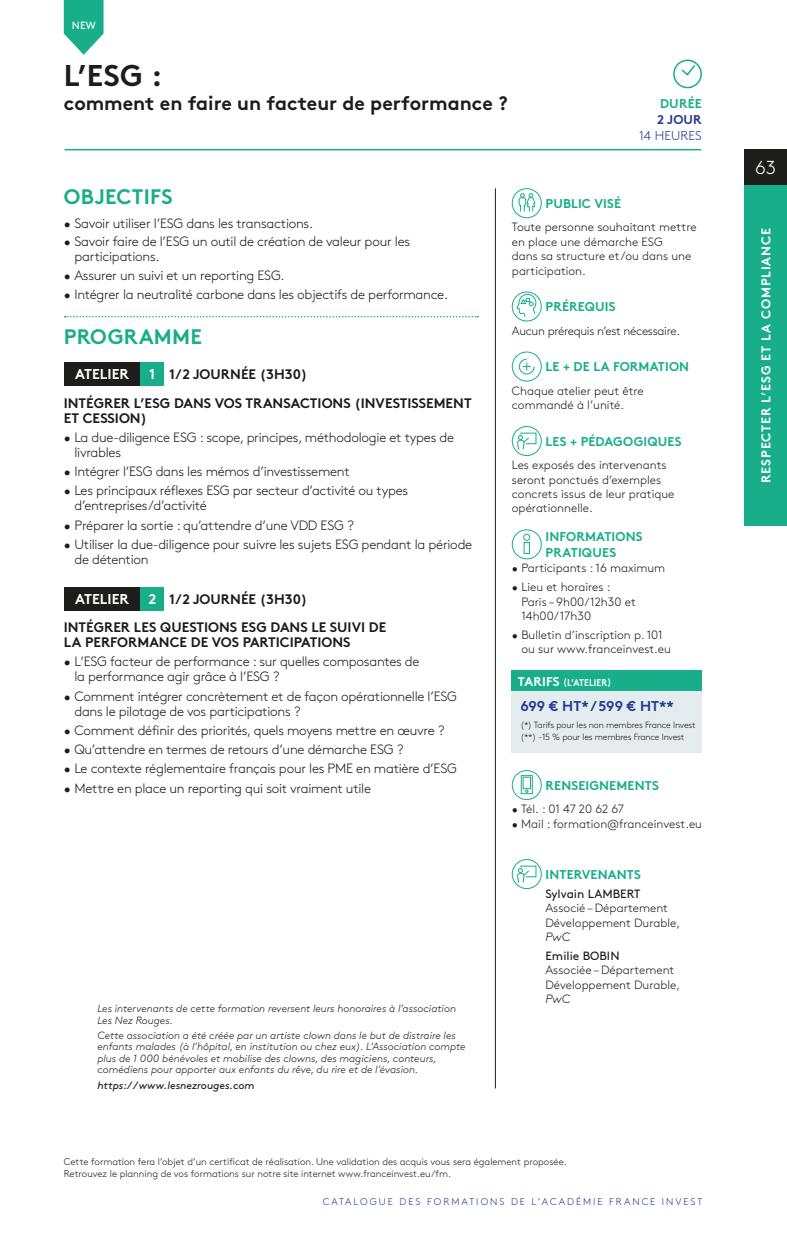
<style>
.page{position:relative;width:787px;height:1234px;background:#fff}
.page>*{position:absolute;margin:0;border:0;box-sizing:border-box;transform-origin:0 0}
.TITRE_FORMATION_bloc{font:700 30px "Brown Std";color:#1d1d1b}
.Titre_objectifs_vert{font:700 21px "Brown Std";letter-spacing:.01em;color:#18ae89}
.Titre_progamme_filet{font:700 21px "Brown Std";letter-spacing:.01em;color:#18ae89}
.SOUS_TITRE_FORMATION{font:700 19.5px "Brown Std";color:#1d1d1b}
.t1{font:300 18.75px "Brown Std";color:#fff}
.t2{font:700 14.25px "Brown Std";color:#fff}
.Prix{font:700 14.25px "Brown Std";color:#263b90}
.Sous-titre_programme{font:700 13.8px/15px "Brown Std";color:#1d1d1b}
.t3{font:300 13.5px/15px "Brown Std";letter-spacing:-.02em;color:#1d1d1b}
.INFOS_TITRE_vert{font:700 12.75px/15.3px "Brown Std";letter-spacing:.01em;color:#18ae89}
.t4{font:700 12.75px "Brown Std";letter-spacing:.065em;color:#fff}
.Heures{font:300 12.75px "Brown Std";letter-spacing:.01em;color:#263b90}
.Jours{font:700 12.75px "Brown Std";color:#263b90}
.INFOS_fonction{font:300 12px/14.4px "Brown Std";color:#1d1d1b}
.INFOS_fonction-2{font:300 12px "Brown Std";letter-spacing:-.025em;color:#1d1d1b}
.INFOS_nom{font:12px "Brown Std";color:#1d1d1b}
.INFOS_fonction-3{font:italic 300 10.5px/11.2px "Brown Std";color:#1d1d1b}
.INFOS_fonction-4{font:italic 10.5px "Brown Std";letter-spacing:-.005em;color:#1d1d1b}
.titre_programme{font:10.5px "Brown Std";color:#fff}
.t5{font:300 9.75px/12.6px "Brown Std";color:#1d1d1b}
.t6{font:300 9.75px "Brown Std";letter-spacing:.2em;color:#263b90}
.t7{font:700 9.75px "Brown Std";letter-spacing:.01em;color:#fff;scale:.9 1}
.Note{font:300 9px "Brown Std";letter-spacing:-.02em;color:#1d1d1b}
.s1{font-size:12.75px}
.s2{font-style:italic}
</style>
<div class="page">
<div style="left:744px;top:149px;width:43px;height:36px;background:#1d1d1b"></div>
<div style="left:744px;top:185px;width:43px;height:340px;background:#18ae89"></div>
<hr style="left:65px;top:149px;width:636px;height:1px;background:#18ae89">
<svg style="left:65px;top:316px;width:413px;height:1px"></svg>
<div style="left:64px;top:362px;width:76px;height:23px;background:#1d1d1b"></div>
<div style="left:140px;top:362px;width:24px;height:23px;background:#18ae89"></div>
<div style="left:64px;top:587px;width:76px;height:23px;background:#1d1d1b"></div>
<div style="left:140px;top:587px;width:24px;height:23px;background:#18ae89"></div>
<div style="left:673px;top:60px;width:29px;height:28px;border:2px solid #18ae89;border-radius:50%"></div>
<svg style="left:680px;top:63px;width:16px;height:13px"></svg>
<hr style="left:495px;top:188px;width:1px;height:900px;background:#1d1d1b">
<div style="left:512px;top:670px;width:190px;height:21px;background:#18ae89"></div>
<div style="left:512px;top:691px;width:190px;height:62px;background:#e5ecf0"></div>
<div style="left:512px;top:188px;width:29px;height:30px;border:1px solid #18ae89;border-radius:50%"></div>
<svg style="left:518px;top:193px;width:17px;height:19px"></svg>
<div style="left:512px;top:291px;width:29px;height:30px;border:1px solid #18ae89;border-radius:50%"></div>
<svg style="left:516px;top:294px;width:21px;height:24px"></svg>
<div style="left:512px;top:351px;width:29px;height:30px;border:1px solid #18ae89;border-radius:50%"></div>
<svg style="left:518px;top:358px;width:17px;height:16px"></svg>
<svg style="left:511px;top:426px;width:31px;height:30px"></svg>
<div style="left:512px;top:529px;width:29px;height:30px;border:1px solid #18ae89;border-radius:50%"></div>
<div style="left:523px;top:542px;width:7px;height:11px;border:1px solid #18ae89"></div>
<div style="left:523px;top:534px;width:7px;height:6px;border:1px solid #18ae89;border-radius:50%"></div>
<div style="left:512px;top:770px;width:29px;height:29px;border:1px solid #18ae89;border-radius:50%"></div>
<div style="left:521px;top:775px;width:11px;height:18px;border:1px solid #18ae89"></div>
<div style="left:522px;top:776px;width:9px;height:12px;border:1px solid #18ae89"></div>
<svg style="left:511px;top:859px;width:31px;height:30px"></svg>
<svg style="left:64px;top:0;width:40px;height:55px"></svg>
<p class="titre_programme" style="left:72px;top:20px;width:25px">NEW</p>
<p class="TITRE_FORMATION_bloc" style="left:64px;top:57px;width:100px">L’ESG :</p>
<p class="SOUS_TITRE_FORMATION" style="left:64px;top:91px;width:445px">comment en faire un facteur de performance ?</p>
<p class="INFOS_TITRE_vert" style="left:660px;top:96px;width:43px">DURÉE</p>
<p class="Jours" style="left:657px;top:112px;width:46px">2 JOUR</p>
<p class="Heures" style="left:639px;top:129px;width:64px">14 HEURES</p>
<p class="Titre_objectifs_vert" style="left:64px;top:184px;width:110px">OBJECTIFS</p>
<p class="t3" style="left:64px;top:215px;width:251px">• Savoir utiliser l’ESG dans les transactions.</p>
<p class="t3" style="left:74px;top:234px;width:337px;text-indent:-11px">• Savoir faire de l’ESG un outil de création de valeur pour les participations.</p>
<p class="t3" style="left:64px;top:268px;width:222px">• Assurer un suivi et un reporting ESG.</p>
<p class="t3" style="left:64px;top:287px;width:386px">• Intégrer la neutralité carbone dans les objectifs de performance.</p>
<p class="Titre_progamme_filet" style="left:64px;top:323px;width:139px">PROGRAMME</p>
<p class="t2" style="left:75px;top:365px;width:56px">ATELIER</p>
<p class="t2" style="left:149px;top:365px;width:8px">1</p>
<p class="Sous-titre_programme" style="left:169px;top:367px;width:140px">1/2 JOURNÉE (3H30)</p>
<p class="Sous-titre_programme" style="left:64px;top:395px;width:409px">INTÉGRER L’ESG DANS VOS TRANSACTIONS (INVESTISSEMENT<br>ET CESSION)</p>
<p class="t3" style="left:74px;top:430px;width:381px;text-indent:-11px">• La due-diligence ESG : scope, principes, méthodologie et types de livrables</p>
<p class="t3" style="left:64px;top:464px;width:287px">• Intégrer l’ESG dans les mémos d’investissement</p>
<p class="t3" style="left:74px;top:483px;width:335px;text-indent:-11px">• Les principaux réflexes ESG par secteur d’activité ou types d’entreprises/d’activité</p>
<p class="t3" style="left:64px;top:517px;width:291px">• Préparer la sortie : qu’attendre d’une VDD ESG ?</p>
<p class="t3" style="left:74px;top:537px;width:399px;text-indent:-11px">• Utiliser la due-diligence pour suivre les sujets ESG pendant la période de détention</p>
<p class="t2" style="left:75px;top:590px;width:56px">ATELIER</p>
<p class="t2" style="left:148px;top:590px;width:9px">2</p>
<p class="Sous-titre_programme" style="left:169px;top:591px;width:140px">1/2 JOURNÉE (3H30)</p>
<p class="Sous-titre_programme" style="left:64px;top:619px;width:324px">INTÉGRER LES QUESTIONS ESG DANS LE SUIVI DE<br>LA PERFORMANCE DE VOS PARTICIPATIONS</p>
<p class="t3" style="left:74px;top:654px;width:346px;text-indent:-11px">• L’ESG facteur de performance : sur quelles composantes de la performance agir grâce à l’ESG ?</p>
<p class="t3" style="left:74px;top:688px;width:384px;text-indent:-11px">• Comment intégrer concrètement et de façon opérationnelle l’ESG dans le pilotage de vos participations ?</p>
<p class="t3" style="left:64px;top:722px;width:382px">• Comment définir des priorités, quels moyens mettre en œuvre ?</p>
<p class="t3" style="left:64px;top:742px;width:341px">• Qu’attendre en termes de retours d’une démarche ESG ?</p>
<p class="t3" style="left:64px;top:761px;width:395px">• Le contexte réglementaire français pour les PME en matière d’ESG</p>
<p class="t3" style="left:64px;top:780px;width:309px">• Mettre en place un reporting qui soit vraiment utile</p>
<p class="INFOS_fonction-3" style="left:97px;top:1003px;width:360px">Les intervenants de cette formation reversent leurs honoraires à l’association<br>Les Nez Rouges.</p>
<p class="INFOS_fonction-3" style="left:97px;top:1029px;width:369px">Cette association a été créée par un artiste clown dans le but de distraire les enfants malades (à l’hôpital, en institution ou chez eux). L’Association compte plus de 1 000 bénévoles et mobilise des clowns, des magiciens, conteurs, comédiens pour apporter aux enfants du rêve, du rire et de l’évasion.</p>
<p class="INFOS_fonction-4" style="left:97px;top:1078px;width:159px">https://www.lesnezrouges.com</p>
<p class="INFOS_TITRE_vert" style="left:545px;top:196px;width:77px">PUBLIC VISÉ</p>
<p class="INFOS_fonction" style="left:512px;top:220px;width:186px">Toute personne souhaitant mettre en place une démarche ESG<br>dans sa structure et/ou dans une participation.</p>
<p class="INFOS_TITRE_vert" style="left:545px;top:299px;width:71px">PRÉREQUIS</p>
<p class="INFOS_fonction-2" style="left:512px;top:323px;width:170px">Aucun prérequis n’est nécessaire.</p>
<p class="INFOS_TITRE_vert" style="left:545px;top:359px;width:145px">LE + DE LA FORMATION</p>
<p class="INFOS_fonction" style="left:512px;top:383px;width:133px">Chaque atelier peut être commandé à l’unité.</p>
<p class="INFOS_TITRE_vert" style="left:545px;top:433px;width:137px">LES + PÉDAGOGIQUES</p>
<p class="INFOS_fonction" style="left:512px;top:458px;width:164px">Les exposés des intervenants seront ponctués d’exemples concrets issus de leur pratique opérationnelle.</p>
<p class="INFOS_TITRE_vert" style="left:545px;top:529px;width:99px">INFORMATIONS<br>PRATIQUES</p>
<p class="INFOS_fonction" style="left:512px;top:561px;width:155px">• Participants : 16 maximum</p>
<p class="INFOS_fonction" style="left:521px;top:580px;width:116px;text-indent:-9px">• Lieu et horaires :<br>Paris – 9h00/12h30 et<br>14h00/17h30</p>
<p class="INFOS_fonction" style="left:521px;top:627px;width:151px;text-indent:-9px">• Bulletin d’inscription p. 101 ou sur www.franceinvest.eu</p>
<p class="t7" style="left:518px;top:676px;width:105px"><span class="s1">TARIFS</span> (L’ATELIER)</p>
<p class="Prix" style="left:520px;top:697px;width:155px">699 € HT* / 599 € HT**</p>
<p class="Note" style="left:520px;top:719px;width:177px">(*) Tarifs pour les non membres France Invest</p>
<p class="Note" style="left:520px;top:732px;width:166px">(**) -15 % pour les membres France Invest</p>
<p class="INFOS_TITRE_vert" style="left:545px;top:777px;width:115px">RENSEIGNEMENTS</p>
<p class="INFOS_fonction" style="left:512px;top:801px;width:114px">• Tél. : 01 47 20 62 67</p>
<p class="INFOS_fonction" style="left:512px;top:816px;width:192px">• Mail : formation@franceinvest.eu</p>
<p class="INFOS_TITRE_vert" style="left:545px;top:866px;width:97px">INTERVENANTS</p>
<p class="INFOS_nom" style="left:545px;top:886px;width:96px">Sylvain LAMBERT</p>
<p class="INFOS_fonction" style="left:545px;top:901px;width:136px">Associé – Département<br>Développement Durable,<br><span class="s2">PwC</span></p>
<p class="INFOS_nom" style="left:545px;top:948px;width:76px">Emilie BOBIN</p>
<p class="INFOS_fonction" style="left:545px;top:962px;width:136px">Associée – Département<br>Développement Durable,<br><span class="s2">PwC</span></p>
<p class="t5" style="left:64px;top:1154px;width:504px">Cette formation fera l’objet d’un certificat de réalisation. Une validation des acquis vous sera également proposée.<br>Retrouvez le planning de vos formations sur notre site internet www.franceinvest.eu/fm.</p>
<p class="t6" style="left:323px;top:1195px;width:381px">CATALOGUE DES FORMATIONS DE L’ACADÉMIE FRANCE INVEST</p>
<h3 class="t1" style="left:755px;top:157px;width:22px">63</h3>
<p class="t4" style="left:758px;top:483px;width:256px;rotate:-90deg">RESPECTER L’ESG ET LA COMPLIANCE</p>
</div>
